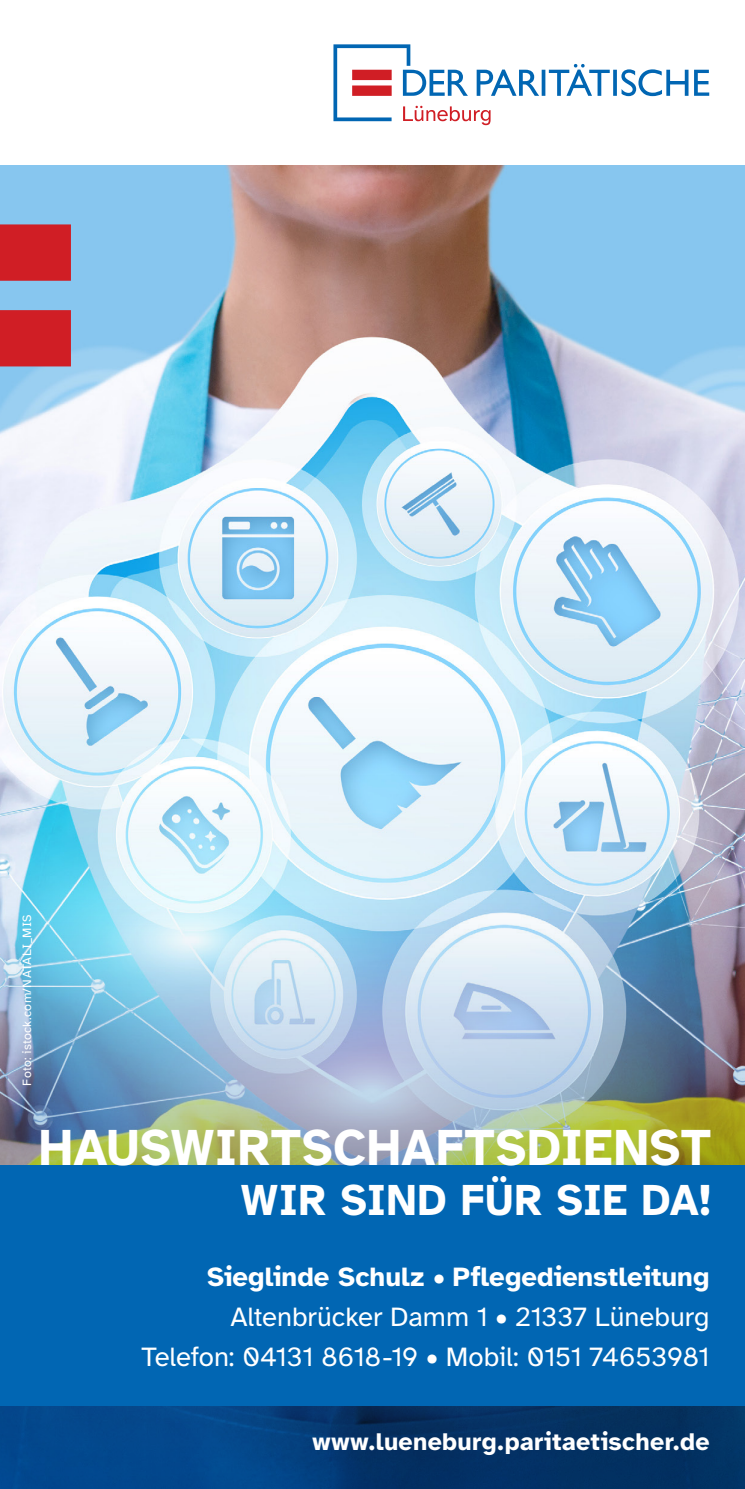
<style>
.page{position:relative;width:745px;height:1489px;background:#fff}
.page>*{position:absolute;margin:0;border:0;box-sizing:border-box;transform-origin:0 0}
.Headline_Atkinson_bold_28pt{font:700 52.5px "Atkinson Hyperlegible";letter-spacing:.015em;color:#fff;scale:.94 1}
.Subhead_Atkinson_bold_18pt{font:700 45px "Atkinson Hyperlegible";letter-spacing:.015em;color:#fff;scale:.94 1}
.Fließtext_Atkinson_reg_weiß_11pt{font:27.5px "Atkinson Hyperlegible";letter-spacing:-.005em;color:#fff}
.Fließtext_Atkinson_reg_weiß_11pt-2{font:700 27.5px "Atkinson Hyperlegible";color:#fff}
.www_Atkionson_bold_10pt{font:700 25px "Atkinson Hyperlegible";letter-spacing:.015em;color:#fff}
.Quellenangabe_Atkionson_5pt_weiß{font:12.5px "Atkinson Hyperlegible";letter-spacing:.015em;color:#fff}
.s1{font-weight:400}
</style>
<div class="page">
<img style="left:0;top:165px;width:744px;height:610px">
<img style="left:0;top:775px;width:744px;height:713px">
<svg style="left:0;top:224px;width:71px;height:142px"></svg>
<div style="left:0;top:1165px;width:744px;height:240px;background:#0166b3"></div>
<svg style="left:333px;top:44px;width:375px;height:81px"></svg>
<p class="Quellenangabe_Atkionson_5pt_weiß" style="left:20px;top:1085px;width:173px;rotate:-90deg">Foto: istock.com/NATALI_MIS</p>
<p class="Headline_Atkinson_bold_28pt" style="left:39px;top:1117px;width:716px">HAUSWIRTSCHAFTSDIENST</p>
<p class="Subhead_Atkinson_bold_18pt" style="left:241px;top:1174px;width:501px">WIR SIND FÜR SIE DA!</p>
<p class="Fließtext_Atkinson_reg_weiß_11pt-2" style="left:207px;top:1260px;width:503px">Sieglinde Schulz <span class="s1">•</span> Pflegedienstleitung</p>
<p class="Fließtext_Atkinson_reg_weiß_11pt" style="left:230px;top:1301px;width:480px">Altenbrücker Damm 1 • 21337 Lüneburg</p>
<p class="Fließtext_Atkinson_reg_weiß_11pt" style="left:141px;top:1341px;width:569px">Telefon: 04131 8618-19 • Mobil: 0151 74653981</p>
<p class="www_Atkionson_bold_10pt" style="left:312px;top:1427px;width:398px">www.lueneburg.paritaetischer.de</p>
</div>
